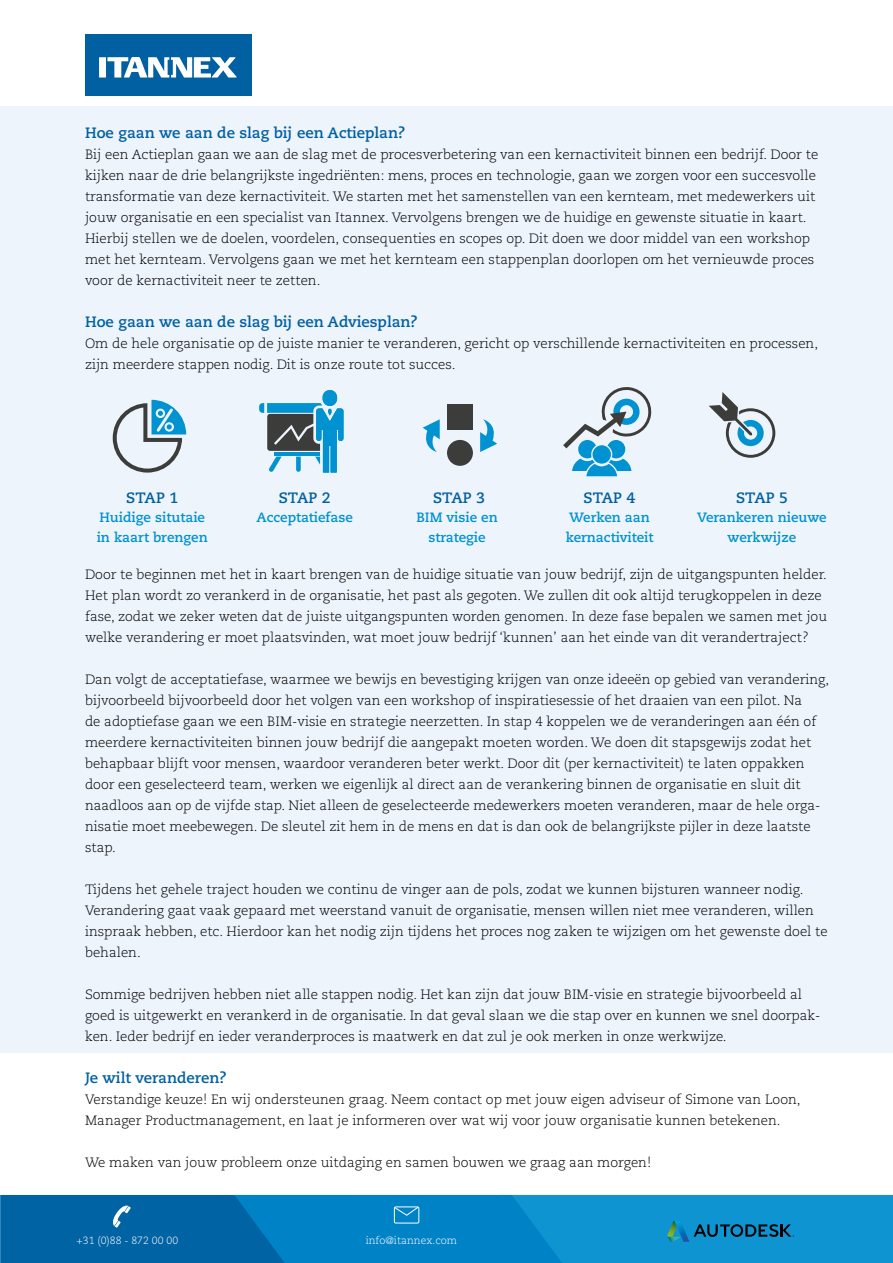
<style>
.page{position:relative;width:893px;height:1263px;background:#fff}
.page>*{position:absolute;margin:0;border:0;box-sizing:border-box;transform-origin:0 0}
.t1{font:700 15px "Caecilia LT Std";color:#0060a2}
.t2{font:300 13.5px/21px "Caecilia LT Std";color:#000}
.t3{font:700 13.5px/19.5px "Caecilia LT Std";color:#0092d1}
.t4{font:300 10.5px "Caecilia LT Std";color:#fff}
</style>
<div class="page">
<div style="left:0;top:106px;width:893px;height:946px;background:#eef4fc"></div>
<svg style="left:113px;top:400px;width:73px;height:73px"></svg>
<svg style="left:259px;top:390px;width:84px;height:83px"></svg>
<div style="left:447px;top:440px;width:26px;height:26px;background:#3c3c3b;border-radius:50%"></div>
<svg style="left:480px;top:419px;width:17px;height:33px"></svg>
<svg style="left:422px;top:419px;width:18px;height:33px"></svg>
<div style="left:447px;top:404px;width:26px;height:26px;background:#3c3c3b"></div>
<svg style="left:563px;top:387px;width:89px;height:89px"></svg>
<svg style="left:709px;top:392px;width:66px;height:66px"></svg>
<svg style="left:0;top:1195px;width:893px;height:68px;background:#067fbe"></svg>
<div style="left:85px;top:34px;width:167px;height:62px;background:#0060a2"></div>
<div style="left:99px;top:57px;width:7px;height:21px;background:#fff"></div>
<svg style="left:107px;top:57px;width:130px;height:21px"></svg>
<p class="t1" style="left:85px;top:124px;width:322px">Hoe gaan we aan de slag bij een Actieplan?</p>
<p class="t2" style="left:85px;top:144px;width:735px">Bij een Actieplan gaan we aan de slag met de procesverbetering van een kernactiviteit binnen een bedrijf. Door te kijken naar de drie belangrijkste ingedriënten: mens, proces en technologie, gaan we zorgen voor een succesvolle transformatie van deze kernactiviteit. We starten met het samenstellen van een kernteam, met medewerkers uit jouw organisatie en een specialist van Itannex. Vervolgens brengen we de huidige en gewenste situatie in kaart.<br>Hierbij stellen we de doelen, voordelen, consequenties en scopes op. Dit doen we door middel van een workshop met het kernteam. Vervolgens gaan we met het kernteam een stappenplan doorlopen om het vernieuwde proces voor de kernactiviteit neer te zetten.</p>
<p class="t1" style="left:85px;top:313px;width:334px">Hoe gaan we aan de slag bij een Adviesplan?</p>
<p class="t2" style="left:85px;top:333px;width:735px">Om de hele organisatie op de juiste manier te veranderen, gericht op verschillende kernactiviteiten en processen, zijn meerdere stappen nodig. Dit is onze route tot succes.</p>
<p class="t1" style="left:126px;top:489px;width:53px">STAP 1</p>
<p class="t3" style="left:97px;top:508px;width:113px">Huidige situtaie in kaart brengen</p>
<p class="t1" style="left:279px;top:489px;width:53px">STAP 2</p>
<p class="t3" style="left:256px;top:508px;width:98px">Acceptatiefase</p>
<p class="t1" style="left:433px;top:489px;width:53px">STAP 3</p>
<p class="t3" style="left:416px;top:508px;width:83px;text-align:center">BIM visie en strategie</p>
<p class="t1" style="left:584px;top:489px;width:53px">STAP 4</p>
<p class="t3" style="left:566px;top:508px;width:89px">Werken aan kernactiviteit</p>
<p class="t1" style="left:736px;top:489px;width:53px">STAP 5</p>
<p class="t3" style="left:697px;top:508px;width:131px;text-align:center">Verankeren nieuwe werkwijze</p>
<p class="t2" style="left:85px;top:564px;width:743px">Door te beginnen met het in kaart brengen van de huidige situatie van jouw bedrijf, zijn de uitgangspunten helder.<br>Het plan wordt zo verankerd in de organisatie, het past als gegoten. We zullen dit ook altijd terugkoppelen in deze fase, zodat we zeker weten dat de juiste uitgangspunten worden genomen. In deze fase bepalen we samen met jou welke verandering er moet plaatsvinden, wat moet jouw bedrijf ‘kunnen’ aan het einde van dit verandertraject?</p>
<p class="t2" style="left:85px;top:669px;width:746px">Dan volgt de acceptatiefase, waarmee we bewijs en bevestiging krijgen van onze ideeën op gebied van verandering, bijvoorbeeld bijvoorbeeld door het volgen van een workshop of inspiratiesessie of het draaien van een pilot. Na<br>de adoptiefase gaan we een BIM-visie en strategie neerzetten. In stap 4 koppelen we de veranderingen aan één of meerdere kernactiviteiten binnen jouw bedrijf die aangepakt moeten worden. We doen dit stapsgewijs zodat het behapbaar blijft voor mensen, waardoor veranderen beter werkt. Door dit (per kernactiviteit) te laten oppakken door een geselecteerd team, werken we eigenlijk al direct aan de verankering binnen de organisatie en sluit dit naadloos aan op de vijfde stap. Niet alleen de geselecteerde medewerkers moeten veranderen, maar de hele orga&shy;nisatie moet meebewegen. De sleutel zit hem in de mens en dat is dan ook de belangrijkste pijler in deze laatste stap.</p>
<p class="t2" style="left:85px;top:879px;width:744px">Tijdens het gehele traject houden we continu de vinger aan de pols, zodat we kunnen bijsturen wanneer nodig.<br>Verandering gaat vaak gepaard met weerstand vanuit de organisatie, mensen willen niet mee veranderen, willen inspraak hebben, etc. Hierdoor kan het nodig zijn tijdens het proces nog zaken te wijzigen om het gewenste doel te behalen.</p>
<p class="t2" style="left:85px;top:984px;width:737px">Sommige bedrijven hebben niet alle stappen nodig. Het kan zijn dat jouw BIM-visie en strategie bijvoorbeeld al goed is uitgewerkt en verankerd in de organisatie. In dat geval slaan we die stap over en kunnen we snel doorpak&shy;ken. Ieder bedrijf en ieder veranderproces is maatwerk en dat zul je ook merken in onze werkwijze.</p>
<p class="t1" style="left:85px;top:1069px;width:143px">Je wilt veranderen?</p>
<p class="t2" style="left:85px;top:1089px;width:717px">Verstandige keuze! En wij ondersteunen graag. Neem contact op met jouw eigen adviseur of Simone van Loon,<br>Manager Productmanagement, en laat je informeren over wat wij voor jouw organisatie kunnen betekenen.</p>
<p class="t2" style="left:85px;top:1152px;width:568px">We maken van jouw probleem onze uitdaging en samen bouwen we graag aan morgen!</p>
<p class="t4" style="left:77px;top:1234px;width:103px">+31 (0)88 - 872 00 00</p>
<p class="t4" style="left:366px;top:1235px;width:93px">info@itannex.com</p>
</div>
